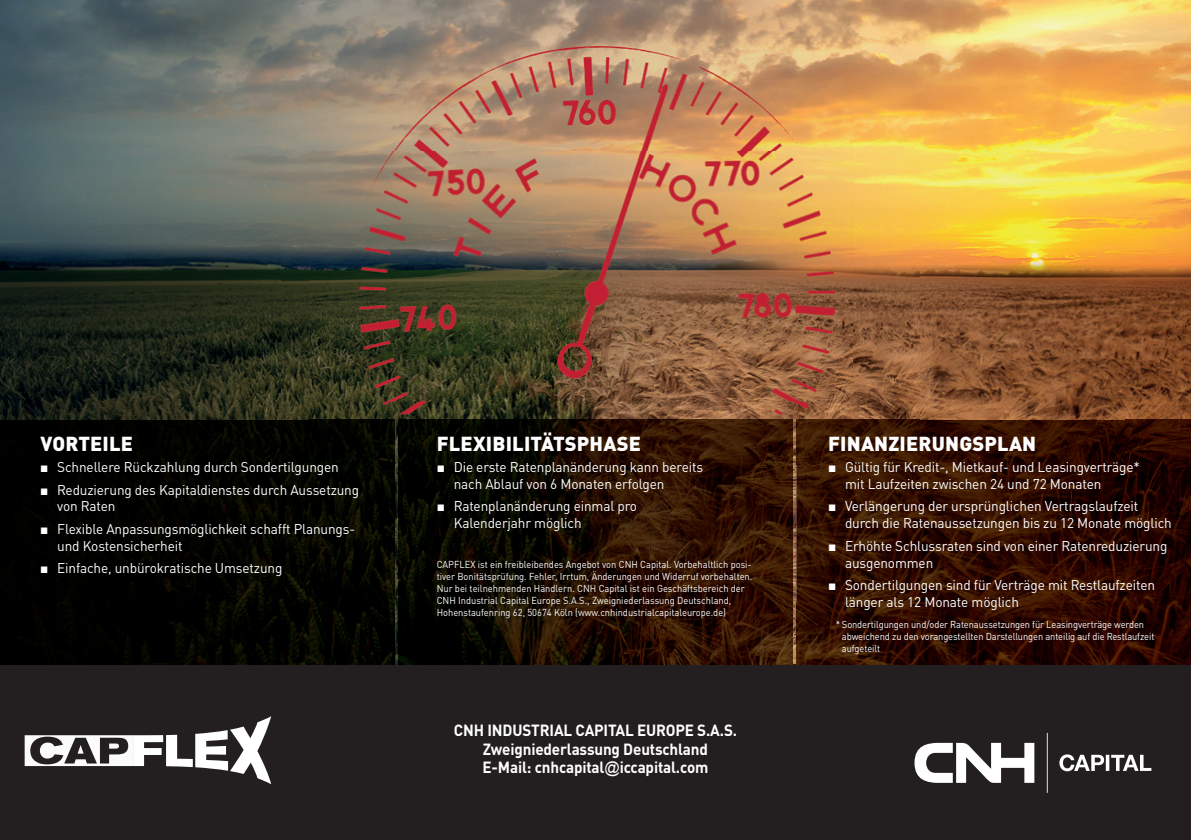
<style>
.page{position:relative;width:1191px;height:840px;background:#fff}
.page>*{position:absolute;margin:0;border:0;box-sizing:border-box;transform-origin:0 0}
.t1{font:900 20px "DIN Pro";letter-spacing:.01em;color:#fff}
.t2{font:700 16px/18px "DIN Pro";letter-spacing:-.01em;color:#fff;text-align:center;scale:.95 1}
.t3{font:14px/16.8px "DIN Pro";letter-spacing:-.01em;color:#fff}
.t4{font:10px/12px "DIN Pro";color:#fff;scale:.93 1}
.s1{font-family:"Arial"}
.s2{font-family:"Arial";font-weight:400}
</style>
<div class="page">
<img style="left:0;top:0;width:280px;height:420px">
<img style="left:280px;top:0;width:911px;height:66px">
<img style="left:280px;top:66px;width:29px;height:354px">
<img style="left:920px;top:66px;width:271px;height:354px">
<img style="left:395px;top:464px;width:4px;height:199px">
<img style="left:792px;top:464px;width:4px;height:199px">
<div style="left:0;top:663px;width:1191px;height:176px;background:#231f20"></div>
<img style="left:0;top:420px;width:329px;height:243px">
<img style="left:329px;top:464px;width:66px;height:199px">
<img style="left:399px;top:464px;width:393px;height:199px">
<img style="left:796px;top:420px;width:395px;height:243px">
<svg style="left:25px;top:716px;width:246px;height:67px"></svg>
<img style="left:309px;top:28px;width:543px;height:436px">
<img style="left:852px;top:28px;width:68px;height:392px">
<img style="left:309px;top:420px;width:86px;height:44px">
<img style="left:796px;top:420px;width:124px;height:44px">
<svg style="left:914px;top:732px;width:237px;height:60px"></svg>
<h1 class="t1" style="left:40px;top:426px;width:94px">VORTEILE</h1>
<p class="t3" style="left:40px;top:457px;width:300px"><span class="s1">■</span> Schnellere Rückzahlung durch Sondertilgungen</p>
<p class="t3" style="left:57px;top:479px;width:303px;text-indent:-17px"><span class="s1">■</span> Reduzierung des Kapitaldienstes durch Aussetzung von Raten</p>
<p class="t3" style="left:57px;top:519px;width:299px;text-indent:-17px"><span class="s1">■</span> Flexible Anpassungsmöglichkeit schafft Planungs&shy;und Kostensicherheit</p>
<p class="t3" style="left:40px;top:558px;width:244px"><span class="s1">■</span> Einfache, unbürokratische Umsetzung</p>
<h1 class="t1" style="left:437px;top:426px;width:206px">FLEXIBILITÄTSPHASE</h1>
<p class="t3" style="left:454px;top:457px;width:251px;text-indent:-17px"><span class="s1">■</span> Die erste Ratenplanänderung kann bereits nach Ablauf von 6 Monaten erfolgen</p>
<p class="t3" style="left:454px;top:496px;width:185px;text-indent:-17px"><span class="s1">■</span> Ratenplanänderung einmal pro<br>Kalenderjahr möglich</p>
<p class="t4" style="left:437px;top:557px;width:341px">CAPFLEX ist ein freibleibendes Angebot von CNH Capital. Vorbehaltlich posi&shy;tiver Bonitätsprüfung. Fehler, Irrtum, Änderungen und Widerruf vorbehalten.<br>Nur bei teilnehmenden Händlern. CNH Capital ist ein Geschäftsbereich der CNH Industrial Capital Europe S.A.S., Zweigniederlassung Deutschland, Hohenstaufenring 62, 50674 Köln (www.cnhindustrialcapitaleurope.de)</p>
<p class="t2" style="left:454px;top:719px;width:300px">CNH INDUSTRIAL CAPITAL EUROPE S.A.S.<br>Zweigniederlassung Deutschland<br>E-Mail: cnhcapital<span class="s2">@</span>iccapital.com</p>
<h1 class="t1" style="left:828px;top:426px;width:210px">FINANZIERUNGSPLAN</h1>
<p class="t3" style="left:845px;top:457px;width:296px;text-indent:-17px"><span class="s1">■</span> Gültig für Kredit-, Mietkauf- und Leasingverträge* mit Laufzeiten zwischen 24 und 72 Monaten</p>
<p class="t3" style="left:845px;top:496px;width:328px;text-indent:-17px"><span class="s1">■</span> Verlängerung der ursprünglichen Vertragslaufzeit durch die Ratenaussetzungen bis zu 12 Monate möglich</p>
<p class="t3" style="left:845px;top:535px;width:324px;text-indent:-17px"><span class="s1">■</span> Erhöhte Schlussraten sind von einer Ratenreduzierung ausgenommen</p>
<p class="t3" style="left:845px;top:575px;width:311px;text-indent:-17px"><span class="s1">■</span> Sondertilgungen sind für Verträge mit Restlaufzeiten länger als 12 Monate möglich</p>
<p class="t4" style="left:842px;top:617px;width:337px;text-indent:-6px">* Sondertilgungen und/oder Ratenaussetzungen für Leasingverträge werden abweichend zu den vorangestellten Darstellungen anteilig auf die Restlaufzeit aufgeteilt</p>
</div>
